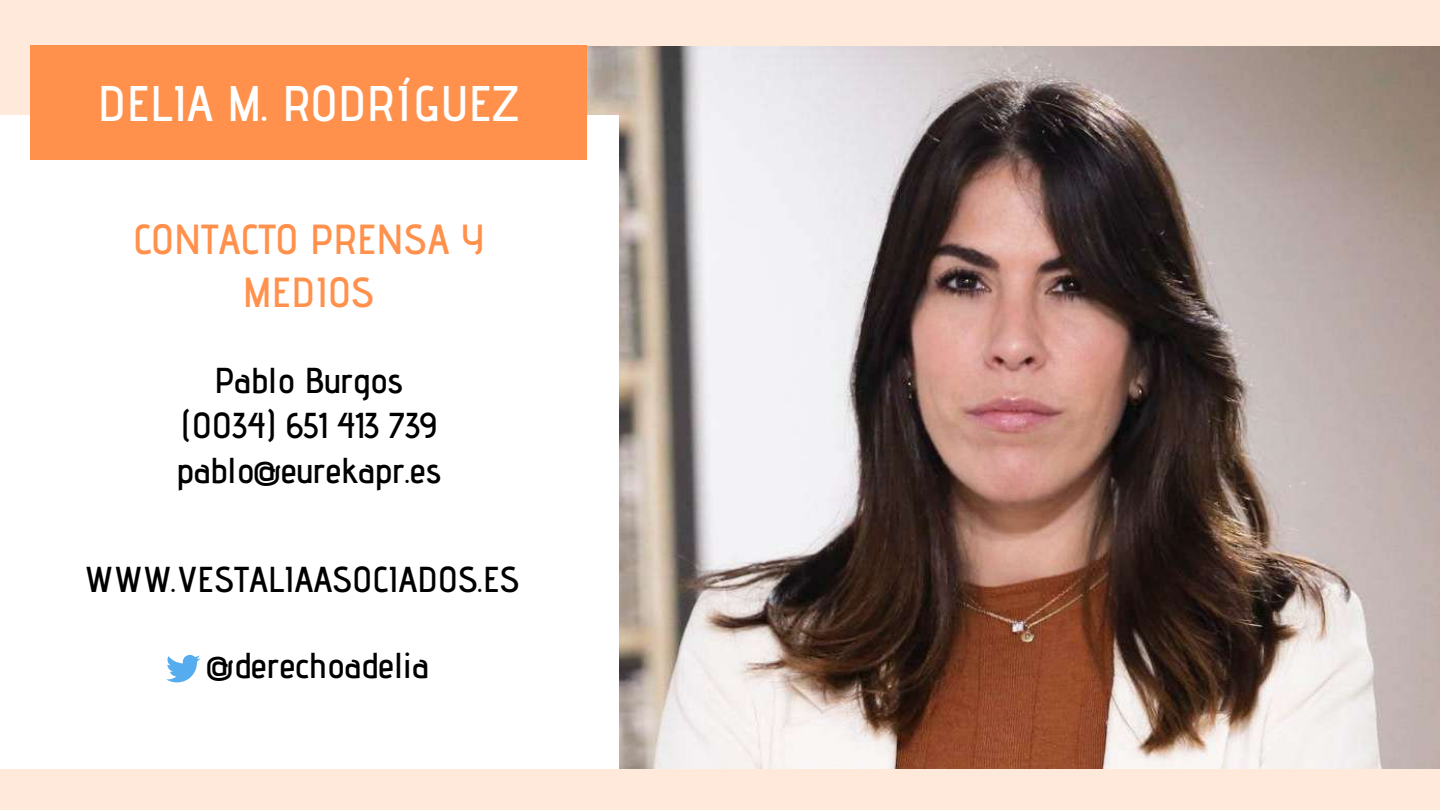
<style>
.page{position:relative;width:1440px;height:810px;background:#ffe9db}
.page>*{position:absolute;margin:0;border:0;box-sizing:border-box;transform-origin:0 0}
.t1{font:600 50px "Advent Pro";color:#fff}
.t2{font:600 42px/52.5px "Advent Pro";color:#ff914d;text-align:center}
.t3{font:600 36px/45px "Advent Pro";color:#000;text-align:center}
</style>
<div class="page">
<img style="left:587px;top:47px;width:853px;height:721px">
<div style="left:0;top:115px;width:619px;height:653px;background:#fff"></div>
<div style="left:30px;top:46px;width:557px;height:114px;background:#ff914d"></div>
<svg style="left:166px;top:655px;width:34px;height:27px"></svg>
<h1 class="t1" style="left:98px;top:73px;width:423px">DELIA M. RODRÍGUEZ</h1>
<p class="t2" style="left:133px;top:212px;width:353px">CONTACTO PRENSA Y<br>MEDIOS</p>
<p class="t3" style="left:176px;top:357px;width:267px">Pablo Burgos (0034) 651 413 739 pablo@eurekapr.es</p>
<p class="t3" style="left:84px;top:556px;width:438px">WWW.VESTALIAASOCIADOS.ES</p>
<p class="t3" style="left:207px;top:642px;width:223px">@derechoadelia</p>
</div>
